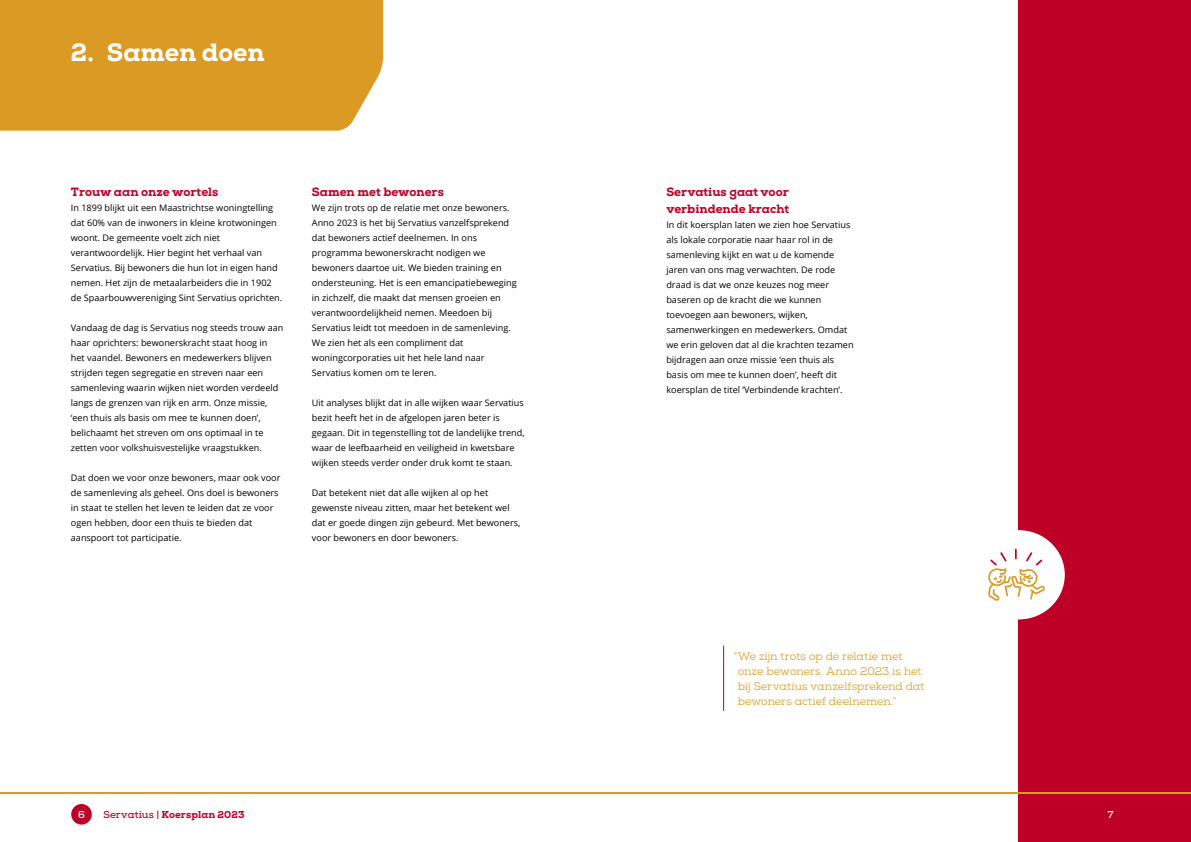
<style>
.page{position:relative;width:1191px;height:842px;background:#fff}
.page>*{position:absolute;margin:0;border:0;box-sizing:border-box;transform-origin:0 0}
.t1{font:800 25px "Nexa Slab";color:#fff}
.t2{font:800 12px/17px "Nexa Slab";color:#be0027}
.t3{font:11px/15px "Nexa Slab";letter-spacing:-.01em;color:#da9a23}
.t4{font:800 10px "Nexa Slab";letter-spacing:.005em;color:#be0027}
.t5{font:700 10px "Nexa Slab";color:#fff}
.t6{font:9px/15px "Open Sans";color:#000}
.s1{font-weight:700}
</style>
<div class="page">
<div style="left:1019px;top:0;width:172px;height:842px;background:#be0027"></div>
<div style="left:0;top:0;width:383px;height:131px;background:#da9a23"></div>
<div style="left:972px;top:530px;width:92px;height:89px;background:#fff;border-radius:50%"></div>
<svg style="left:988px;top:549px;width:57px;height:52px"></svg>
<hr style="left:723px;top:646px;width:1px;height:65px;background:#be0027">
<hr style="left:0;top:792px;width:1191px;height:2px;background:#da9a23">
<div style="left:71px;top:804px;width:21px;height:20px;background:#be0027;border-radius:50%"></div>
<h1 class="t1" style="left:71px;top:37px;width:195px">2. Samen doen</h1>
<h2 class="t2" style="left:71px;top:183px;width:149px">Trouw aan onze wortels</h2>
<p class="t6" style="left:71px;top:199px;width:213px">In 1899 blijkt uit een Maastrichtse woningtelling dat 60% van de inwoners in kleine krotwoningen woont. De gemeente voelt zich niet verantwoordelijk. Hier begint het verhaal van Servatius. Bij bewoners die hun lot in eigen hand nemen. Het zijn de metaalarbeiders die in 1902 de Spaarbouwvereniging Sint Servatius oprichten.</p>
<p class="t6" style="left:71px;top:320px;width:214px">Vandaag de dag is Servatius nog steeds trouw aan haar oprichters: bewonerskracht staat hoog in het vaandel. Bewoners en medewerkers blijven strijden tegen segregatie en streven naar een samenleving waarin wijken niet worden verdeeld langs de grenzen van rijk en arm. Onze missie, ‘een thuis als basis om mee te kunnen doen’, belichaamt het streven om ons optimaal in te zetten voor volkshuisvestelijke vraagstukken.</p>
<p class="t6" style="left:71px;top:470px;width:211px">Dat doen we voor onze bewoners, maar ook voor de samenleving als geheel. Ons doel is bewoners in staat te stellen het leven te leiden dat ze voor ogen hebben, door een thuis te bieden dat aanspoort tot participatie.</p>
<h2 class="t2" style="left:312px;top:183px;width:133px">Samen met bewoners</h2>
<p class="t6" style="left:312px;top:199px;width:206px">We zijn trots op de relatie met onze bewoners.<br>Anno 2023 is het bij Servatius vanzelfsprekend dat bewoners actief deelnemen. In ons programma bewonerskracht nodigen we bewoners daartoe uit. We bieden training en ondersteuning. Het is een emancipatiebeweging in zichzelf, die maakt dat mensen groeien en verantwoordelijkheid nemen. Meedoen bij Servatius leidt tot meedoen in de samenleving.<br>We zien het als een compliment dat woningcorporaties uit het hele land naar Servatius komen om te leren.</p>
<p class="t6" style="left:312px;top:395px;width:214px">Uit analyses blijkt dat in alle wijken waar Servatius bezit heeft het in de afgelopen jaren beter is gegaan. Dit in tegenstelling tot de landelijke trend, waar de leefbaarheid en veiligheid in kwetsbare wijken steeds verder onder druk komt te staan.</p>
<p class="t6" style="left:312px;top:485px;width:210px">Dat betekent niet dat alle wijken al op het gewenste niveau zitten, maar het betekent wel dat er goede dingen zijn gebeurd. Met bewoners, voor bewoners en door bewoners.</p>
<h2 class="t2" style="left:666px;top:183px;width:124px">Servatius gaat voor verbindende kracht</h2>
<p class="t6" style="left:666px;top:216px;width:189px">In dit koersplan laten we zien hoe Servatius als lokale corporatie naar haar rol in de samenleving kijkt en wat u de komende jaren van ons mag verwachten. De rode draad is dat we onze keuzes nog meer baseren op de kracht die we kunnen toevoegen aan bewoners, wijken, samenwerkingen en medewerkers. Omdat we erin geloven dat al die krachten tezamen bijdragen aan onze missie ‘een thuis als basis om mee te kunnen doen’, heeft dit koersplan de titel ‘Verbindende krachten’.</p>
<p class="t3" style="left:737px;top:648px;width:188px;text-indent:-4px">“We zijn trots op de relatie met onze bewoners. Anno 2023 is het bij Servatius vanzelfsprekend dat bewoners actief deelnemen.”</p>
<p class="t5" style="left:78px;top:808px;width:8px">6</p>
<p class="t4" style="left:103px;top:808px;width:143px"><span class="s1">Servatius |</span> Koersplan 2023</p>
<p class="t5" style="left:1107px;top:808px;width:7px">7</p>
</div>
